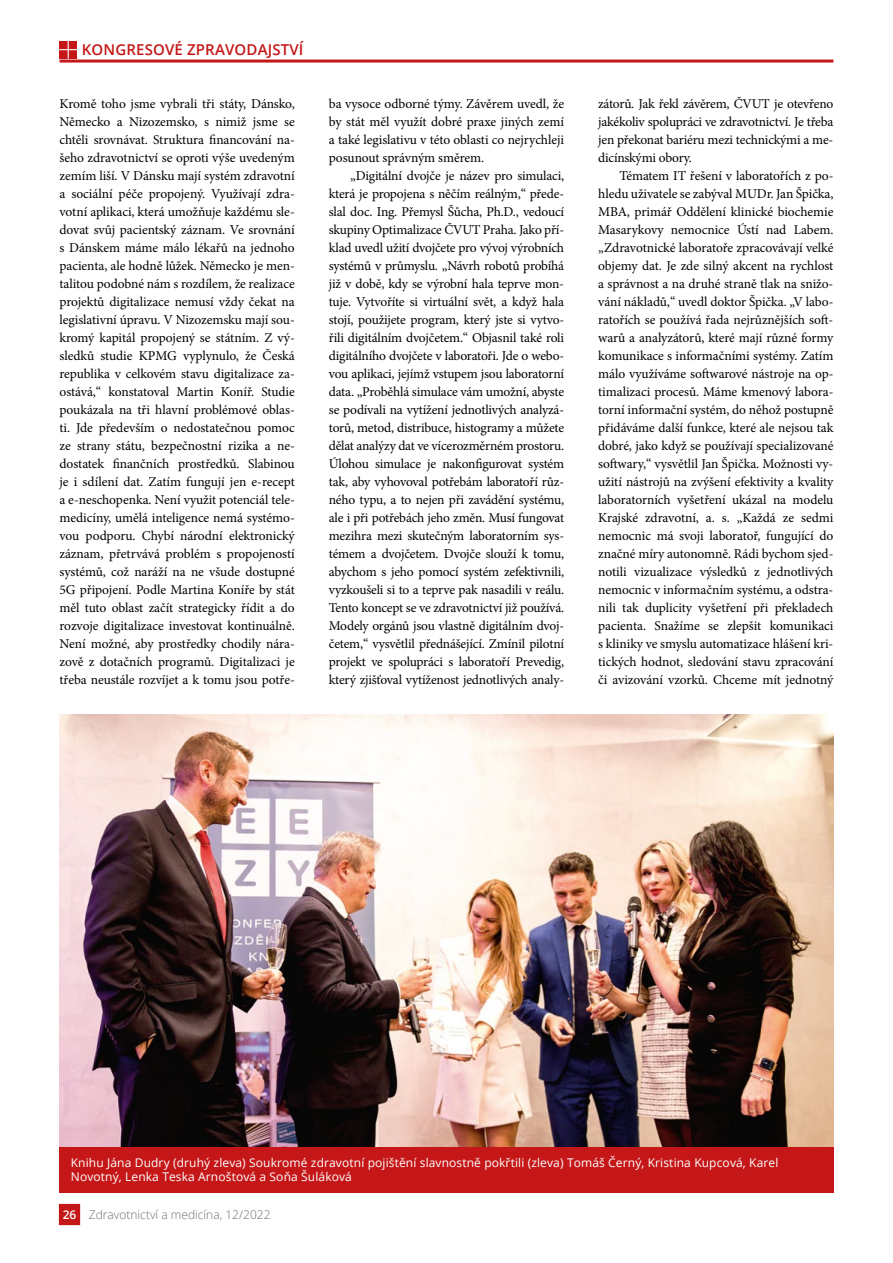
<style>
.page{position:relative;width:893px;height:1263px;background:#fff}
.page>*{position:absolute;margin:0;border:0;box-sizing:border-box;transform-origin:0 0}
.t1{font:600 15px "Open Sans";letter-spacing:.01em;color:#c51718}
.t2{font:13.5px/18px "Minion Pro";letter-spacing:-.01em;color:#000;text-align:justify}
.t3{font:12px/14.4px "Open Sans";letter-spacing:.01em;color:#fff}
.t4{font:300 12px "Open Sans";color:#706f6f}
.s1{font-weight:600;color:#fff}
</style>
<div class="page">
<div style="left:59px;top:1204px;width:21px;height:21px;background:#c51718"></div>
<hr style="left:60px;top:60px;width:773px;height:3px;background:#c51718">
<svg style="left:59px;top:41px;width:18px;height:18px"></svg>
<img style="left:60px;top:714px;width:774px;height:433px">
<div style="left:60px;top:1147px;width:774px;height:45px;background:#c51718"></div>
<p class="t1" style="left:82px;top:39px;width:223px">KONGRESOVÉ ZPRAVODAJSTVÍ</p>
<p class="t2" style="left:60px;top:95px;width:237px">Kromě toho jsme vybrali tři státy, Dánsko, Německo a Nizozemsko, s nimiž jsme se chtěli srovnávat. Struktura financování na&shy;šeho zdravotnictví se oproti výše uvedeným zemím liší. V Dánsku mají systém zdravotní a sociální péče propojený. Využívají zdra&shy;votní aplikaci, která umožňuje každému sle&shy;dovat svůj pacientský záznam. Ve srovnání s Dánskem máme málo lékařů na jednoho pacienta, ale hodně lůžek. Německo je men&shy;talitou podobné nám s rozdílem, že realizace projektů digitalizace nemusí vždy čekat na legislativní úpravu. V Nizozemsku mají sou&shy;kromý kapitál propojený se státním. Z vý&shy;sledků studie KPMG vyplynulo, že Česká republika v celkovém stavu digitalizace za&shy;ostává,“ konstatoval Martin Koníř. Studie poukázala na tři hlavní problémové oblas&shy;ti. Jde především o nedostatečnou pomoc ze strany státu, bezpečnostní rizika a ne&shy;dostatek finančních prostředků. Slabinou je i sdílení dat. Zatím fungují jen e-recept a e-neschopenka. Není využit potenciál tele&shy;medicíny, umělá inteligence nemá systémo&shy;vou podporu. Chybí národní elektronický záznam, přetrvává problém s propojeností systémů, což naráží na ne všude dostupné 5G připojení. Podle Martina Koníře by stát měl tuto oblast začít strategicky řídit a do rozvoje digitalizace investovat kontinuálně.<br>Není možné, aby prostředky chodily nára&shy;zově z dotačních programů. Digitalizaci je třeba neustále rozvíjet a k tomu jsou potře-</p>
<p class="t2" style="left:329px;top:95px;width:237px">ba vysoce odborné týmy. Závěrem uvedl, že by stát měl využít dobré praxe jiných zemí a také legislativu v této oblasti co nejrychleji posunout správným směrem.</p>
<p class="t2" style="left:329px;top:167px;width:237px;text-indent:21px">„Digitální dvojče je název pro simulaci, která je propojena s něčím reálným,“ přede&shy;slal doc. Ing. Přemysl Šůcha, Ph.D., vedoucí skupiny Optimalizace ČVUT Praha. Jako pří&shy;klad uvedl užití dvojčete pro vývoj výrobních systémů v průmyslu. „Návrh robotů probíhá již v době, kdy se výrobní hala teprve mon&shy;tuje. Vytvoříte si virtuální svět, a když hala stojí, použijete program, který jste si vytvo&shy;řili digitálním dvojčetem.“ Objasnil také roli digitálního dvojčete v laboratoři. Jde o webo&shy;vou aplikaci, jejímž vstupem jsou laboratorní data. „Proběhlá simulace vám umožní, abyste se podívali na vytížení jednotlivých analyzá&shy;torů, metod, distribuce, histogramy a můžete dělat analýzy dat ve vícerozměrném prostoru.<br>Úlohou simulace je nakonfigurovat systém tak, aby vyhovoval potřebám laboratoří růz&shy;ného typu, a to nejen při zavádění systému, ale i při potřebách jeho změn. Musí fungovat mezihra mezi skutečným laboratorním sys&shy;témem a dvojčetem. Dvojče slouží k tomu, abychom s jeho pomocí systém zefektivnili, vyzkoušeli si to a teprve pak nasadili v reálu.<br>Tento koncept se ve zdravotnictví již používá.<br>Modely orgánů jsou vlastně digitálním dvoj&shy;četem,“ vysvětlil přednášející. Zmínil pilotní projekt ve spolupráci s laboratoří Prevedig, který zjišťoval vytíženost jednotlivých analy-</p>
<p class="t2" style="left:598px;top:94px;width:237px">zátorů. Jak řekl závěrem, ČVUT je otevřeno jakékoliv spolupráci ve zdravotnictví. Je třeba jen překonat bariéru mezi technickými a me&shy;dicínskými obory.</p>
<p class="t2" style="left:598px;top:166px;width:237px;text-indent:21px">Tématem IT řešení v laboratořích z po&shy;hledu uživatele se zabýval MUDr. Jan Špička, MBA, primář Oddělení klinické biochemie Masarykovy nemocnice Ústí nad Labem. „Zdravotnické laboratoře zpracovávají velké objemy dat. Je zde silný akcent na rychlost a správnost a na druhé straně tlak na snižo&shy;vání nákladů,“ uvedl doktor Špička. „V labo&shy;ratořích se používá řada nejrůznějších soft&shy;warů a analyzátorů, které mají různé formy komunikace s informačními systémy. Zatím málo využíváme softwarové nástroje na op&shy;timalizaci procesů. Máme kmenový labora&shy;torní informační systém, do něhož postupně přidáváme další funkce, které ale nejsou tak dobré, jako když se používají specializované softwary,“ vysvětlil Jan Špička. Možnosti vy&shy;užití nástrojů na zvýšení efektivity a kvality laboratorních vyšetření ukázal na modelu Krajské zdravotní, a. s. „Každá ze sedmi nemocnic má svoji laboratoř, fungující do značné míry autonomně. Rádi bychom sjed&shy;notili vizualizace výsledků z jednotlivých nemocnic v informačním systému, a odstra&shy;nili tak duplicity vyšetření při překladech pacienta. Snažíme se zlepšit komunikaci s kliniky ve smyslu automatizace hlášení kri&shy;tických hodnot, sledování stavu zpracování či avizování vzorků. Chceme mít jednotný</p>
<p class="t3" style="left:71px;top:1155px;width:709px">Knihu Jána Dudry (druhý zleva) Soukromé zdravotní pojištění slavnostně pokřtili (zleva) Tomáš Černý, Kristina Kupcová, Karel<br>Novotný, Lenka Teska Arnoštová a Soňa Šuláková</p>
<p class="t4" style="left:63px;top:1206px;width:209px"><span class="s1">26</span> Zdravotnictví a medicína, 12/2022</p>
</div>
